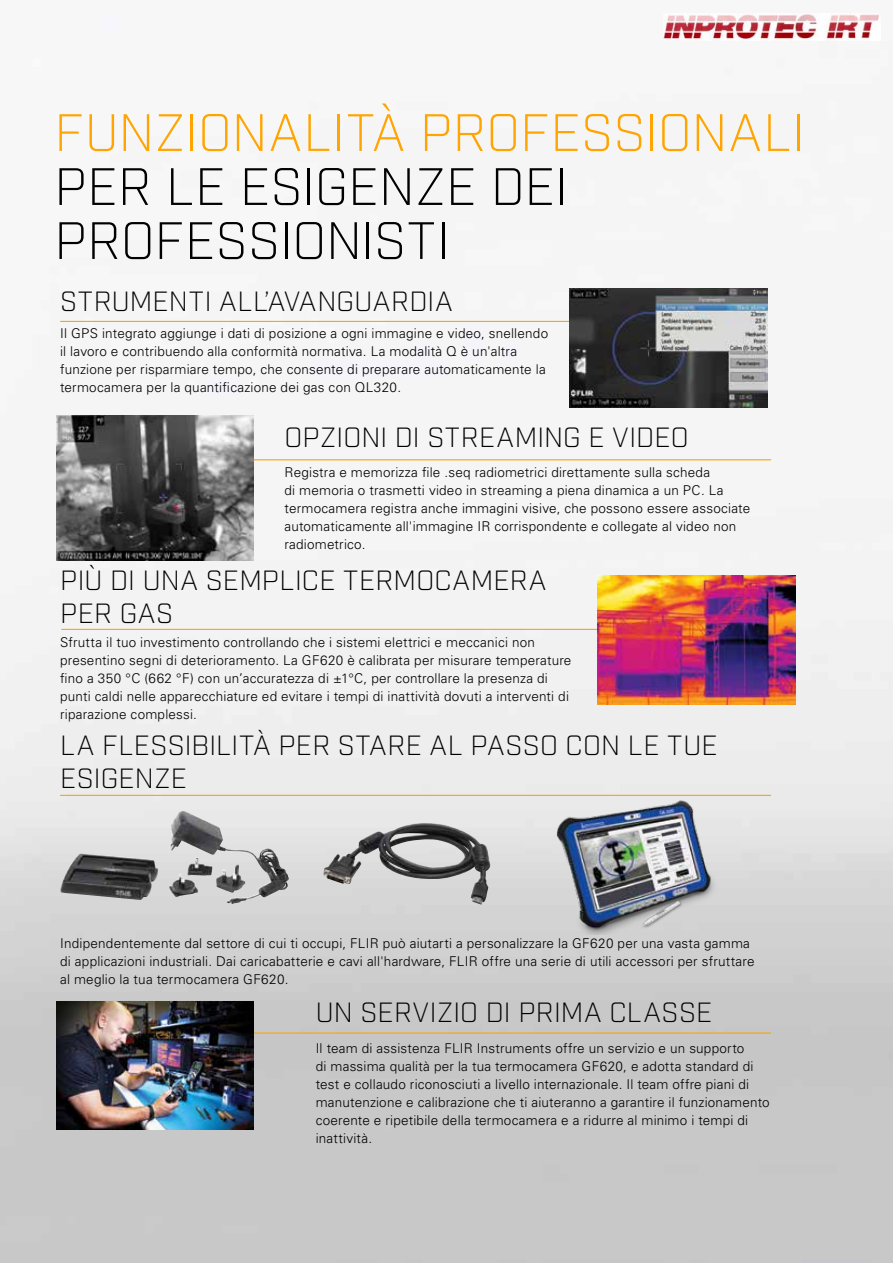
<style>
.page{position:relative;width:893px;height:1263px;background:#fff}
.page>*{position:absolute;margin:0;border:0;box-sizing:border-box;transform-origin:0 0}
.t1{font:300 51px/54px "Industry";letter-spacing:.01em;color:#000}
.t2{font:300 51px "Industry";letter-spacing:.01em;color:#ffa400}
.t3{font:300 27px/33px "Industry";letter-spacing:.015em;color:#000}
.t4{font:300 13.5px/18px "Univers LT Std";letter-spacing:.015em;color:#000}
</style>
<div class="page">
<img style="left:0;top:13px;width:893px;height:1250px">
<hr style="left:197px;top:459px;width:574px;height:1px;background:#ffa400">
<hr style="left:61px;top:629px;width:608px;height:1px;background:#ffa400">
<hr style="left:60px;top:321px;width:521px;height:1px;background:#ffa400">
<hr style="left:60px;top:795px;width:711px;height:1px;background:#ffa400">
<hr style="left:247px;top:1032px;width:524px;height:2px;background:#ffa400">
<img style="left:570px;top:289px;width:198px;height:119px">
<img style="left:598px;top:575px;width:198px;height:129px">
<img style="left:56px;top:416px;width:198px;height:145px">
<img style="left:56px;top:1002px;width:198px;height:127px">
<img style="left:169px;top:812px;width:120px;height:92px">
<img style="left:542px;top:799px;width:190px;height:136px">
<img style="left:323px;top:826px;width:165px;height:79px">
<img style="left:663px;top:14px;width:217px;height:26px">
<h1 class="t2" style="left:54px;top:102px;width:752px">FUNZIONALITÀ PROFESSIONALI</h1>
<h1 class="t1" style="left:54px;top:160px;width:515px">PER LE ESIGENZE DEI<br>PROFESSIONISTI</h1>
<h2 class="t3" style="left:60px;top:285px;width:394px">STRUMENTI ALL’AVANGUARDIA</h2>
<p class="t4" style="left:60px;top:324px;width:489px">Il GPS integrato aggiunge i dati di posizione a ogni immagine e video, snellendo il lavoro e contribuendo alla conformità normativa. La modalità Q è un'altra funzione per risparmiare tempo, che consente di preparare automaticamente la termocamera per la quantificazione dei gas con QL320.</p>
<h2 class="t3" style="left:285px;top:422px;width:406px">OPZIONI DI STREAMING E VIDEO</h2>
<p class="t4" style="left:285px;top:463px;width:467px">Registra e memorizza file .seq radiometrici direttamente sulla scheda<br>di memoria o trasmetti video in streaming a piena dinamica a un PC. La termocamera registra anche immagini visive, che possono essere associate automaticamente all'immagine IR corrispondente e collegate al video non radiometrico.</p>
<h2 class="t3" style="left:60px;top:564px;width:488px">PIÙ DI UNA SEMPLICE TERMOCAMERA<br>PER GAS</h2>
<p class="t4" style="left:60px;top:633px;width:513px">Sfrutta il tuo investimento controllando che i sistemi elettrici e meccanici non presentino segni di deterioramento. La GF620 è calibrata per misurare temperature fino a 350 °C (662 °F) con un’accuratezza di ±1°C, per controllare la presenza di punti caldi nelle apparecchiature ed evitare i tempi di inattività dovuti a interventi di riparazione complessi.</p>
<h2 class="t3" style="left:60px;top:729px;width:659px">LA FLESSIBILITÀ PER STARE AL PASSO CON LE TUE<br>ESIGENZE</h2>
<p class="t4" style="left:60px;top:934px;width:696px">Indipendentemente dal settore di cui ti occupi, FLIR può aiutarti a personalizzare la GF620 per una vasta gamma di applicazioni industriali. Dai caricabatterie e cavi all'hardware, FLIR offre una serie di utili accessori per sfruttare al meglio la tua termocamera GF620.</p>
<h2 class="t3" style="left:316px;top:996px;width:398px">UN SERVIZIO DI PRIMA CLASSE</h2>
<p class="t4" style="left:316px;top:1040px;width:455px">Il team di assistenza FLIR Instruments offre un servizio e un supporto<br>di massima qualità per la tua termocamera GF620, e adotta standard di test e collaudo riconosciuti a livello internazionale. Il team offre piani di manutenzione e calibrazione che ti aiuteranno a garantire il funzionamento coerente e ripetibile della termocamera e a ridurre al minimo i tempi di inattività.</p>
</div>
